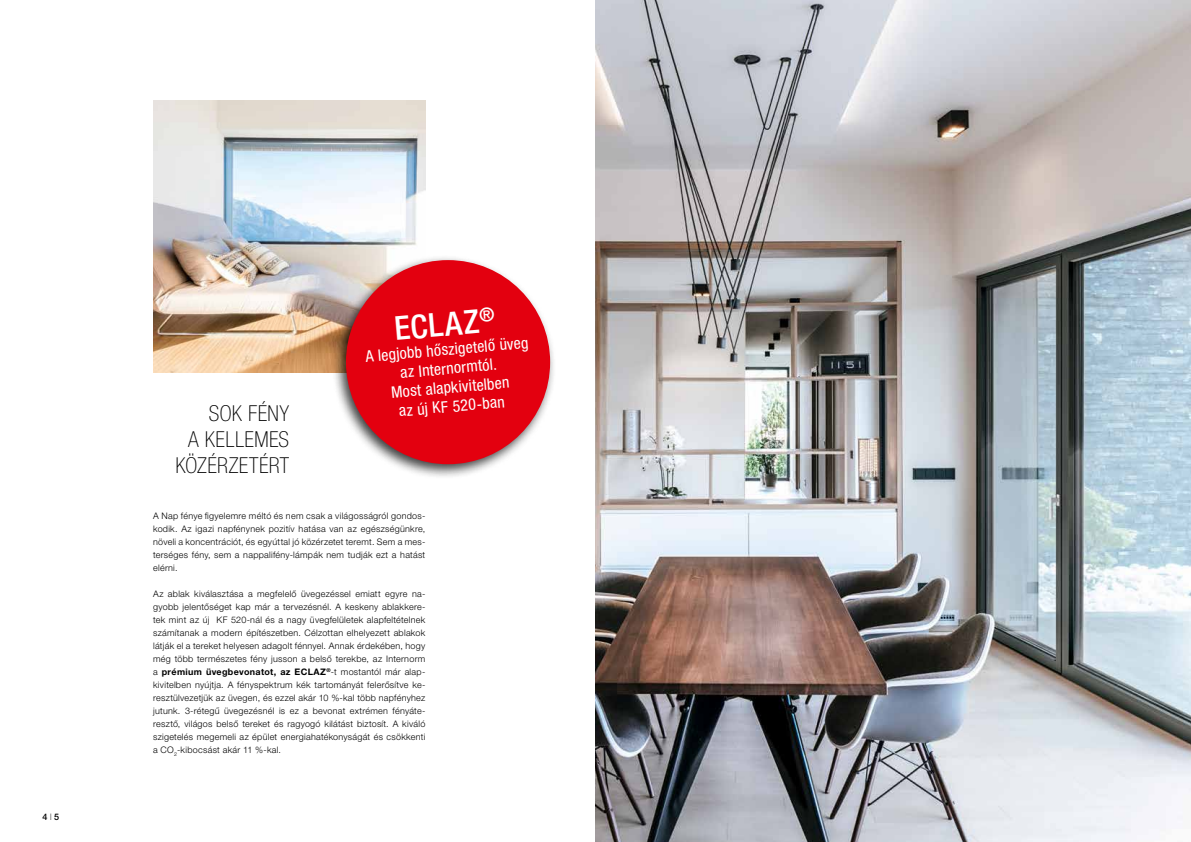
<style>
.page{position:relative;width:1191px;height:842px;background:#fff}
.page>*{position:absolute;margin:0;border:0;box-sizing:border-box;transform-origin:0 0}
.t1{font:500 condensed 33px "Helvetica Neue LT Pro";color:#fff}
.t2{font:100 condensed 22px/26px "Helvetica Neue LT Pro";letter-spacing:.015em;color:#000;text-align:right}
.t3{font:condensed 16px/19px "Helvetica Neue LT Pro";color:#fff;text-align:center}
.t4{font:300 9px/13px "Helvetica Neue LT Pro";letter-spacing:.03em;color:#000;text-align:justify}
.t5{font:500 9px "Helvetica Neue LT Pro";color:#000}
.s1{font-weight:100}
.s2{font-weight:700}
</style>
<div class="page">
<img style="left:595px;top:0;width:596px;height:842px">
<img style="left:153px;top:101px;width:272px;height:272px">
<div style="left:332px;top:255px;width:225px;height:224px;background:#000;opacity:.75"></div>
<div style="left:346px;top:260px;width:204px;height:204px;background:#e3000f;border-radius:50%"></div>
<p class="t5" style="left:43px;top:811px;width:18px">4 <span class="s1">I</span> 5</p>
<h2 class="t2" style="left:176px;top:400px;width:115px">SOK FÉNY<br>A KELLEMES<br>KÖZÉRZETÉRT</h2>
<h1 class="t1" style="left:392px;top:309px;width:103px;rotate:-5deg">ECLAZ<sup>®</sup></h1>
<h3 class="t3" style="left:365px;top:347px;width:165px;rotate:-5deg">A legjobb hőszigetelő üveg az Internormtól.<br>Most alapkivitelben<br>az új KF 520-ban</h3>
<p class="t4" style="left:153px;top:509px;width:274px">A Nap fénye figyelemre méltó és nem csak a világosságról gondos&shy;kodik. Az igazi napfénynek pozitív hatása van az egészségünkre, növeli a koncentrációt, és egyúttal jó közérzetet teremt. Sem a mes&shy;terséges fény, sem a nappalifény-lámpák nem tudják ezt a hatást elérni.</p>
<p class="t4" style="left:153px;top:587px;width:274px">Az ablak kiválasztása a megfelelő üvegezéssel emiatt egyre na&shy;gyobb jelentőséget kap már a tervezésnél. A keskeny ablakkere&shy;tek mint az új KF 520-nál és a nagy üvegfelületek alapfeltételnek számítanak a modern építészetben. Célzottan elhelyezett ablakok látják el a tereket helyesen adagolt fénnyel. Annak érdekében, hogy még több természetes fény jusson a belső terekbe, az Internorm a <span class="s2">prémium üvegbevonatot, az ECLAZ</span><sup>®</sup>-t mostantól már alap&shy;kivitelben nyújtja. A fényspektrum kék tartományát felerősítve ke&shy;resztülvezetjük az üvegen, és ezzel akár 10 %-kal több napfényhez jutunk. 3-rétegű üvegezésnél is ez a bevonat extrémen fényáte&shy;resztő, világos belső tereket és ragyogó kilátást biztosít. A kiváló szigetelés megemeli az épület energiahatékonyságát és csökkenti a CO<sub>2</sub>-kibocsást akár 11 %-kal.</p>
</div>
